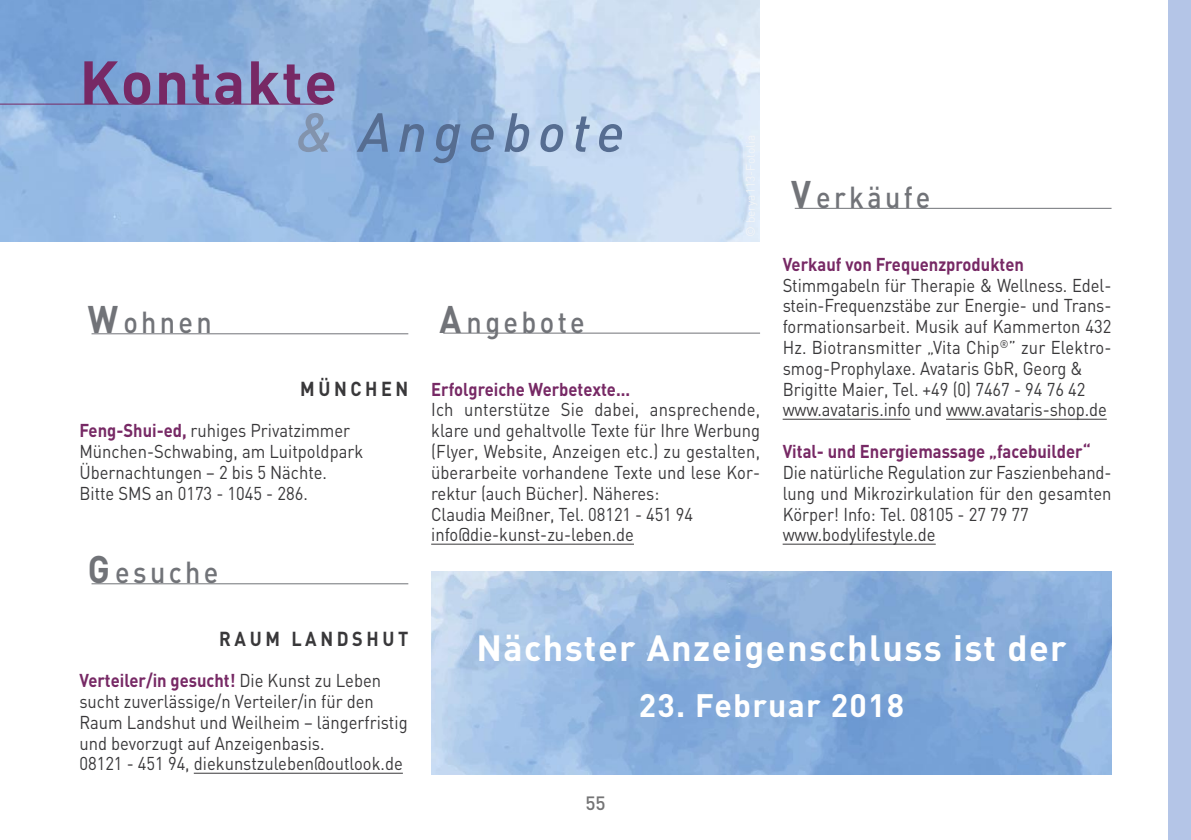
<style>
.page{position:relative;width:1191px;height:840px;background:#fff}
.page>*{position:absolute;margin:0;border:0;box-sizing:border-box;transform-origin:0 0}
.t1{font:700 60px "DIN";letter-spacing:.025em;color:#772965}
.t2{font:54px "DIN Medium Italic Alt";letter-spacing:.125em;color:#566d91}
.t3{font:700 36px "DIN";letter-spacing:.04em;color:#fff}
.t4{font:700 32px "DIN";letter-spacing:.04em;color:#fff}
.t5{font:500 30px "DIN";letter-spacing:.125em;color:#717378;scale:.9 1}
.t6{font:700 20px "DIN";letter-spacing:.2em;color:#39383a;scale:.9 1}
.t7{font:500 19px "DIN";color:#747475}
.t8{font:18.4px/20.8px "DIN";color:#39383a;scale:.9 1}
.t9{font:700 18.4px "DIN";color:#772965;scale:.9 1}
.s1{color:#8293ad}
.s2{font-weight:700;font-size:38px}
.s3{font-weight:700;color:#772965}
</style>
<div class="page">
<img style="left:0;top:0;width:760px;height:241px">
<hr style="left:0;top:104px;width:323px;height:1px;background:#772965">
<hr style="left:431px;top:543px;width:203px;height:1px;background:#39383a">
<hr style="left:194px;top:772px;width:209px;height:1px;background:#39383a">
<hr style="left:794px;top:208px;width:317px;height:1px;background:#717378">
<hr style="left:443px;top:332px;width:317px;height:1px;background:#717378">
<hr style="left:92px;top:333px;width:316px;height:1px;background:#717378">
<hr style="left:92px;top:583px;width:316px;height:1px;background:#717378">
<img style="left:431px;top:571px;width:681px;height:203px">
<hr style="left:782px;top:418px;width:128px;height:1px;background:#39383a">
<hr style="left:946px;top:418px;width:160px;height:1px;background:#39383a">
<hr style="left:782px;top:543px;width:153px;height:1px;background:#39383a">
<div style="left:1168px;top:0;width:23px;height:839px;background:#b4c5e7"></div>
<h1 class="t1" style="left:79px;top:61px;width:259px">Kontakte</h1>
<h2 class="t2" style="left:295px;top:113px;width:330px"><span class="s1">&amp;</span> Angebote</h2>
<h3 class="t5" style="left:88px;top:311px;width:139px"><span class="s2">W</span>ohnen</h3>
<h3 class="t5" style="left:439px;top:311px;width:163px"><span class="s2">A</span>ngebote</h3>
<p class="t6" style="left:300px;top:381px;width:122px">MÜNCHEN</p>
<p class="t8" style="left:79px;top:422px;width:317px"><span class="s3">Feng-Shui-ed,</span> ruhiges Privatzimmer München-Schwabing, am Luitpoldpark Übernachtungen – 2 bis 5 Nächte.<br>Bitte SMS an 0173 - 1045 - 286.</p>
<h3 class="t5" style="left:88px;top:561px;width:146px"><span class="s2">G</span>esuche</h3>
<p class="t9" style="left:431px;top:382px;width:223px">Erfolgreiche Werbetexte...</p>
<p class="t8" style="left:431px;top:401px;width:367px">Ich unterstütze Sie dabei, ansprechende, klare und gehaltvolle Texte für Ihre Werbung (Flyer, Website, Anzeigen etc.) zu gestalten, überarbeite vorhandene Texte und lese Kor&shy;rektur (auch Bücher). Näheres:<br>Claudia Meißner, Tel. 08121 - 451 94 info@die-kunst-zu-leben.de</p>
<h3 class="t5" style="left:791px;top:187px;width:156px"><span class="s2">V</span>erkäufe</h3>
<p class="t9" style="left:782px;top:257px;width:270px">Verkauf von Frequenzprodukten</p>
<p class="t8" style="left:782px;top:276px;width:367px">Stimmgabeln für Therapie &amp; Wellness. Edel&shy;stein-Frequenzstäbe zur Energie- und Trans - formationsarbeit. Musik auf Kammerton 432<br>Hz. Biotransmitter „Vita Chip<sup>®</sup>” zur Elektro - smog-Prophylaxe. Avataris GbR, Georg &amp; Brigitte Maier, Tel. +49 (0) 7467 - 94 76 42 www.avataris.info und www.avataris-shop.de</p>
<p class="t9" style="left:782px;top:445px;width:344px">Vital- und Energiemassage „facebuilder“</p>
<p class="t8" style="left:782px;top:464px;width:367px">Die natürliche Regulation zur Faszienbehand&shy;lung und Mikrozirkulation für den gesamten Körper! Info: Tel. 08105 - 27 79 77 www.bodylifestyle.de</p>
<p class="t6" style="left:219px;top:631px;width:212px">RAUM LANDSHUT</p>
<p class="t8" style="left:79px;top:672px;width:366px"><span class="s3">Verteiler/in gesucht!</span> Die Kunst zu Leben sucht zuverlässige/n Verteiler/in für den Raum Landshut und Weilheim – längerfristig und bevorzugt auf Anzeigenbasis.<br>08121 - 451 94, diekunstzuleben@outlook.de</p>
<h3 class="t3" style="left:476px;top:635px;width:591px">Nächster Anzeigenschluss ist der</h3>
<h3 class="t4" style="left:639px;top:694px;width:267px">23. Februar 2018</h3>
<p class="t7" style="left:585px;top:795px;width:22px">55</p>
</div>
